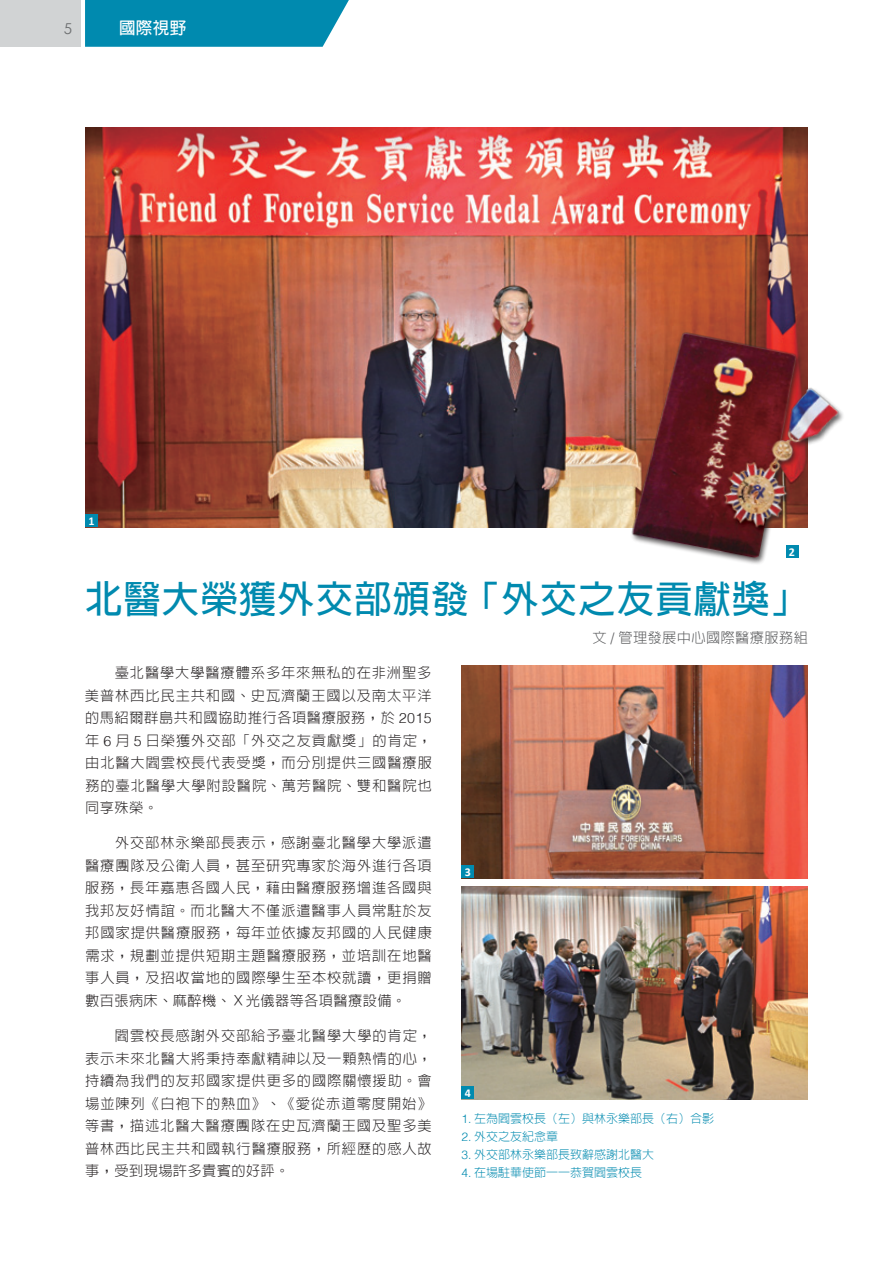
<style>
.page{position:relative;width:893px;height:1263px;background:#fff}
.page>*{position:absolute;margin:0;border:0;box-sizing:border-box;transform-origin:0 0}
.t1{font:700 37.5px "AR Hei B5";letter-spacing:.025em;color:#008aaf}
.t2{font:700 16.5px "AR Hei B5";color:#fff}
.t3{font:15px "Century Gothic";color:#6d6f71}
.t4{font:300 14.25px/22.5px "AR Hei B5";letter-spacing:.06em;color:#231f20;text-align:justify}
.t5{font:300 14.25px "AR Hei B5";letter-spacing:.025em;color:#58595b}
.t6{font:300 12px "AR Hei B5";color:#008aaf}
.t7{font:700 12px "Calibri";color:#fff}
.s1{font-family:"Helvetica"}
</style>
<div class="page">
<img style="left:85px;top:128px;width:723px;height:399px">
<img style="left:461px;top:666px;width:347px;height:212px">
<img style="left:461px;top:887px;width:347px;height:212px">
<img style="left:607px;top:306px;width:236px;height:258px">
<div style="left:85px;top:514px;width:13px;height:13px;background:#008aaf"></div>
<div style="left:786px;top:545px;width:12px;height:13px;background:#008aaf"></div>
<div style="left:461px;top:865px;width:13px;height:13px;background:#008aaf"></div>
<div style="left:461px;top:1086px;width:13px;height:13px;background:#008aaf"></div>
<div style="left:0;top:0;width:81px;height:47px;background:#d1d3d4"></div>
<svg style="left:85px;top:0;width:264px;height:47px;background:#0d8fb3"></svg>
<p class="t3" style="left:64px;top:20px;width:10px">5</p>
<p class="t2" style="left:119px;top:19px;width:69px">國際視野</p>
<p class="t7" style="left:88px;top:513px;width:8px">1</p>
<p class="t7" style="left:789px;top:544px;width:8px">2</p>
<h1 class="t1" style="left:85px;top:580px;width:724px">北醫大榮獲外交部頒發「外交之友貢獻獎」</h1>
<p class="t5" style="left:592px;top:630px;width:217px">文 <span class="s1">/</span> 管理發展中心國際醫療服務組</p>
<p class="t4" style="left:85px;top:661px;width:348px;text-indent:30px">臺北醫學大學醫療體系多年來無私的在非洲聖多美普林西比民主共和國、史瓦濟蘭王國以及南太平洋的馬紹爾群島共和國協助推行各項醫療服務，於 <span class="s1">2015</span>年 <span class="s1">6</span> 月 <span class="s1">5</span> 日榮獲外交部「外交之友貢獻獎」的肯定，由北醫大閻雲校長代表受獎，而分別提供三國醫療服務的臺北醫學大學附設醫院、萬芳醫院、雙和醫院也同享殊榮。</p>
<p class="t4" style="left:85px;top:832px;width:348px;text-indent:30px">外交部林永樂部長表示，感謝臺北醫學大學派遣醫療團隊及公衛人員，甚至研究專家於海外進行各項服務，長年嘉惠各國人民，藉由醫療服務增進各國與我邦友好情誼。而北醫大不僅派遣醫事人員常駐於友邦國家提供醫療服務，每年並依據友邦國的人民健康需求，規劃並提供短期主題醫療服務，並培訓在地醫事人員，及招收當地的國際學生至本校就讀，更捐贈數百張病床、麻醉機、Ｘ光儀器等各項醫療設備。</p>
<p class="t4" style="left:85px;top:1024px;width:348px;text-indent:30px">閻雲校長感謝外交部給予臺北醫學大學的肯定，表示未來北醫大將秉持奉獻精神以及一顆熱情的心，持續為我們的友邦國家提供更多的國際關懷援助。會場並陳列《白袍下的熱血》、《愛從赤道零度開始》等書，描述北醫大醫療團隊在史瓦濟蘭王國及聖多美普林西比民主共和國執行醫療服務，所經歷的感人故事，受到現場許多貴賓的好評。</p>
<p class="t7" style="left:465px;top:864px;width:8px">3</p>
<p class="t7" style="left:465px;top:1085px;width:8px">4</p>
<p class="t6" style="left:461px;top:1112px;width:254px"><span class="s1">1.</span> 左為閻雲校長（左）與林永樂部長（右）合影</p>
<p class="t6" style="left:461px;top:1130px;width:98px"><span class="s1">2.</span> 外交之友紀念章</p>
<p class="t6" style="left:461px;top:1148px;width:194px"><span class="s1">3.</span> 外交部林永樂部長致辭感謝北醫大</p>
<p class="t6" style="left:461px;top:1166px;width:182px"><span class="s1">4.</span> 在場駐華使節一一恭賀閻雲校長</p>
</div>
